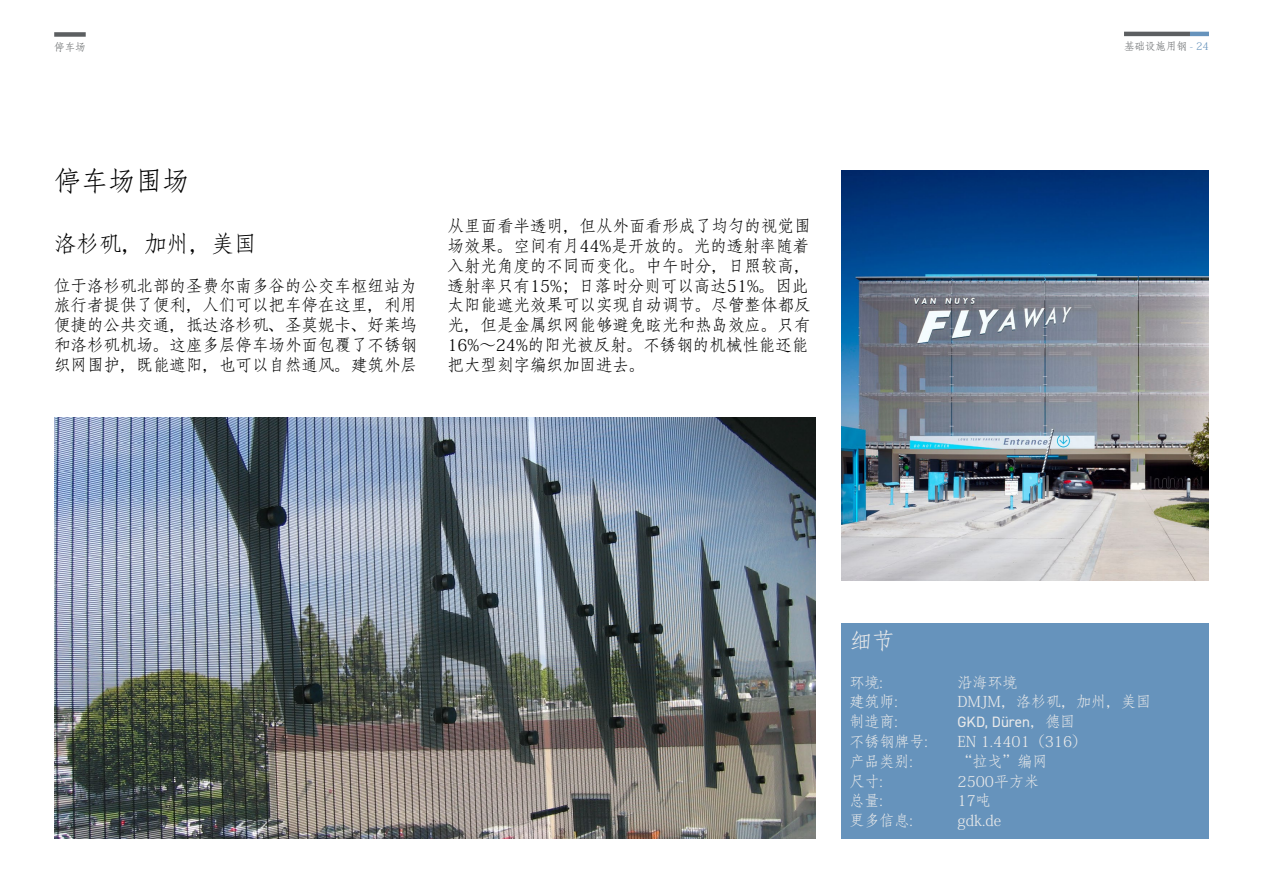
<style>
.page{position:relative;width:1263px;height:893px;background:#fff}
.page>*{position:absolute;margin:0;border:0;box-sizing:border-box;transform-origin:0 0}
.t1{font:27px "Adobe Fangsong Std";color:#000}
.t2{font:22.5px "Adobe Fangsong Std";color:#000}
.t3{font:22.5px "Adobe Fangsong Std";color:#eaeaea}
.t4{font:16.5px/19.8px "Adobe Fangsong Std";color:#000;text-align:justify}
.t5{font:15px "Adobe Fangsong Std";color:#eaeaea}
.t6{font:15px "DIN2014";color:#eaeaea}
.t7{font:10.5px "Adobe Fangsong Std";color:#5c5f61}
.s1{color:#6693bc}
.s2{font-family:"Adobe Fangsong Std"}
</style>
<div class="page">
<hr style="left:1124px;top:32px;width:66px;height:4px;background:#5c5f61">
<hr style="left:1190px;top:32px;width:19px;height:4px;background:#6693bc">
<div style="left:841px;top:623px;width:368px;height:216px;background:#6693bc"></div>
<img style="left:54px;top:417px;width:761px;height:422px">
<img style="left:841px;top:170px;width:368px;height:411px">
<div style="left:54px;top:32px;width:32px;height:5px;background:#5c5f61"></div>
<p class="t7" style="left:54px;top:41px;width:33px">停车场</p>
<h1 class="t1" style="left:54px;top:164px;width:136px">停车场围场</h1>
<h2 class="t2" style="left:54px;top:230px;width:204px">洛杉矶，加州，美国</h2>
<p class="t4" style="left:54px;top:276px;width:364px">位于洛杉矶北部的圣费尔南多谷的公交车枢纽站为旅行者提供了便利，人们可以把车停在这里，利用便捷的公共交通，抵达洛杉矶、圣莫妮卡、好莱坞和洛杉矶机场。这座多层停车场外面包覆了不锈钢织网围护，既能遮阳，也可以自然通风。建筑外层</p>
<p class="t4" style="left:447px;top:216px;width:364px;text-align:left">从里面看半透明，但从外面看形成了均匀的视觉围场效果。空间有月44%是开放的。光的透射率随着入射光角度的不同而变化。中午时分，日照较高，透射率只有15%；日落时分则可以高达51%。因此太阳能遮光效果可以实现自动调节。尽管整体都反光，但是金属织网能够避免眩光和热岛效应。只有<br>16%～24%的阳光被反射。不锈钢的机械性能还能把大型刻字编织加固进去。</p>
<p class="t7" style="left:1124px;top:40px;width:86px">基础设施用钢 <span class="s1">- 24</span></p>
<h2 class="t3" style="left:849px;top:627px;width:46px">细节</h2>
<p class="t5" style="left:849px;top:673px;width:35px">环境:</p>
<p class="t5" style="left:957px;top:673px;width:61px">沿海环境</p>
<p class="t5" style="left:849px;top:693px;width:50px">建筑师:</p>
<p class="t5" style="left:957px;top:693px;width:195px">DMJM，洛杉矶，加州，美国</p>
<p class="t5" style="left:849px;top:712px;width:50px">制造商:</p>
<p class="t6" style="left:957px;top:713px;width:119px">GKD, Düren<span class="s2">，德国</span></p>
<p class="t5" style="left:849px;top:732px;width:80px">不锈钢牌号:</p>
<p class="t5" style="left:957px;top:732px;width:131px">EN 1.4401（316）</p>
<p class="t5" style="left:849px;top:752px;width:65px">产品类别:</p>
<p class="t5" style="left:957px;top:752px;width:91px">“拉戈”编网</p>
<p class="t5" style="left:849px;top:772px;width:35px">尺寸:</p>
<p class="t5" style="left:957px;top:772px;width:83px">2500平方米</p>
<p class="t5" style="left:849px;top:792px;width:35px">总量:</p>
<p class="t5" style="left:957px;top:792px;width:35px">17吨</p>
<p class="t5" style="left:849px;top:811px;width:65px">更多信息:</p>
<p class="t5" style="left:957px;top:811px;width:45px">gdk.de</p>
</div>
